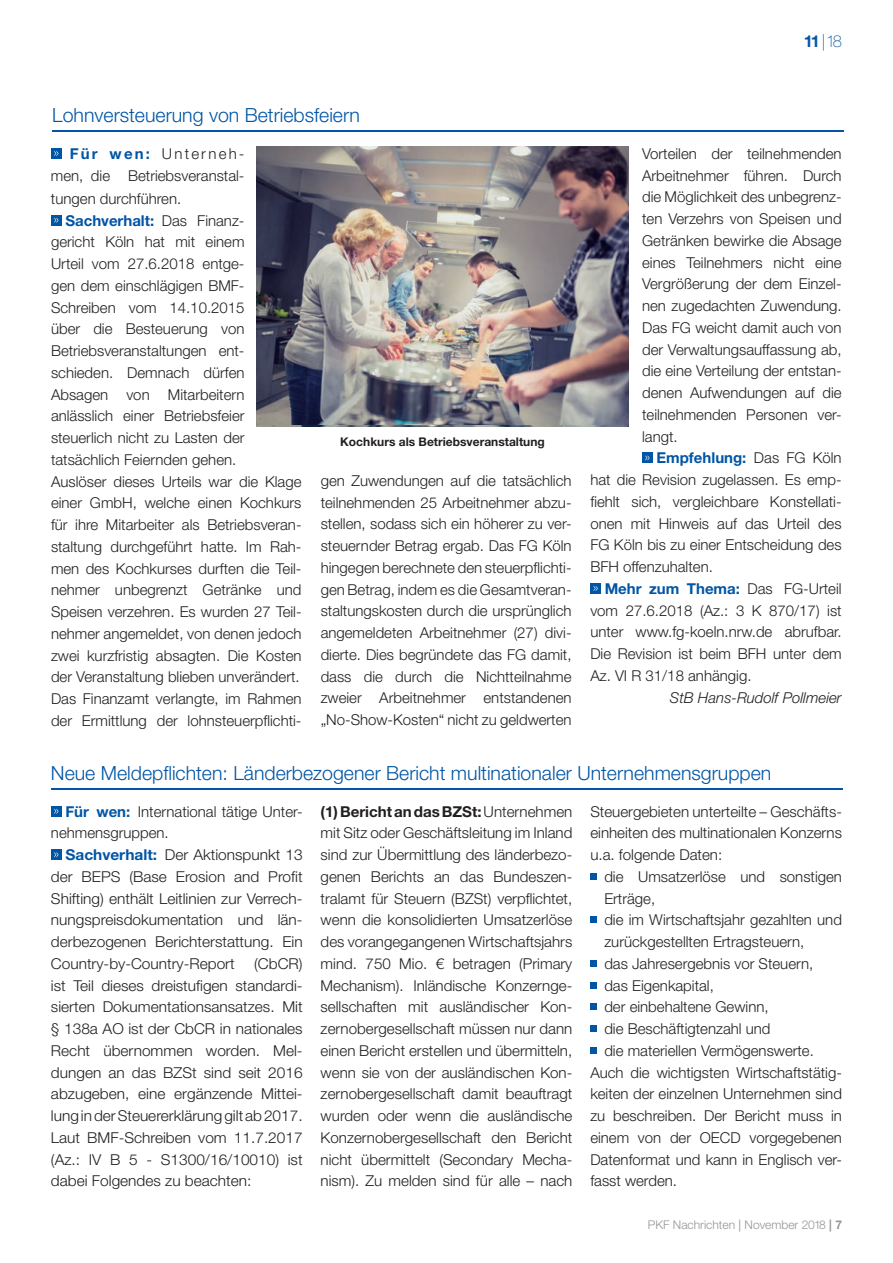
<style>
.page{position:relative;width:893px;height:1263px;background:#fff}
.page>*{position:absolute;margin:0;border:0;box-sizing:border-box;transform-origin:0 0}
.t1{font:300 19.5px "Helvetica Neue LT";color:#0155a5}
.t2{font:100 16.5px "Helvetica Neue LT";color:#0155a5}
.t3{font:300 15px/21.8px "Helvetica Neue LT";color:#231f20;text-align:justify}
.t4{font:italic 300 15px "Helvetica Neue LT";color:#231f20}
.t5{font:700 12px "Helvetica Neue LT";color:#231f20}
.t6{font:300 12px "Helvetica Neue LT";color:#939598}
.s1{font-weight:700}
.s2{font-weight:700;color:#0155a5}
.s3{font-weight:400}
</style>
<div class="page">
<div style="left:51px;top:148px;width:11px;height:11px;background:#0155a5"></div>
<svg style="left:54px;top:151px;width:4px;height:5px"></svg>
<div style="left:51px;top:215px;width:11px;height:11px;background:#0155a5"></div>
<svg style="left:54px;top:218px;width:4px;height:5px"></svg>
<div style="left:642px;top:453px;width:11px;height:10px;background:#0155a5"></div>
<svg style="left:645px;top:455px;width:4px;height:6px"></svg>
<div style="left:590px;top:583px;width:11px;height:11px;background:#0155a5"></div>
<svg style="left:593px;top:586px;width:5px;height:5px"></svg>
<hr style="left:52px;top:130px;width:791px;height:1px;background:#0155a5">
<hr style="left:51px;top:788px;width:791px;height:1px;background:#0155a5">
<div style="left:51px;top:806px;width:11px;height:11px;background:#0155a5"></div>
<svg style="left:54px;top:809px;width:4px;height:5px"></svg>
<div style="left:51px;top:849px;width:11px;height:11px;background:#0155a5"></div>
<svg style="left:54px;top:852px;width:4px;height:5px"></svg>
<div style="left:590px;top:873px;width:6px;height:7px;background:#0155a5"></div>
<svg style="left:590px;top:917px;width:6px;height:6px"></svg>
<div style="left:590px;top:960px;width:6px;height:7px;background:#0155a5"></div>
<svg style="left:590px;top:982px;width:6px;height:6px"></svg>
<svg style="left:590px;top:1004px;width:6px;height:6px"></svg>
<svg style="left:590px;top:1026px;width:6px;height:6px"></svg>
<div style="left:590px;top:1047px;width:6px;height:7px;background:#0155a5"></div>
<img style="left:257px;top:146px;width:371px;height:279px">
<p class="t2" style="left:804px;top:35px;width:40px"><span class="s1">11</span> | 18</p>
<h1 class="t1" style="left:52px;top:108px;width:309px">Lohnversteuerung von Betriebsfeiern</h1>
<p class="t3" style="left:51px;top:144px;width:195px;line-height:22.5px;text-indent:19px"><span class="s2">Für wen:</span> Unterneh&shy;men, die Betriebsveranstal&shy;tungen durchführen.</p>
<p class="t3" style="left:51px;top:211px;width:252px;text-align:left;text-indent:14px"><span class="s2">Sachverhalt:</span> Das Finanz-<br>gericht Köln hat mit einem<br>Urteil vom 27.6.2018 entge-<br>gen dem einschlägigen BMF-<br>Schreiben vom 14.10.2015<br>über die Besteuerung von<br>Betriebsveranstaltungen ent&shy;schieden. Demnach dürfen<br>Absagen von Mitarbeitern anlässlich einer Betriebsfeier steuerlich nicht zu Lasten der tatsächlich Feiernden gehen.<br>Auslöser dieses Urteils war die Klage einer GmbH, welche einen Kochkurs für ihre Mitarbeiter als Betriebsveran&shy;staltung durchgeführt hatte. Im Rah&shy;men des Kochkurses durften die Teil&shy;nehmer unbegrenzt Getränke und<br>Speisen verzehren. Es wurden 27 Teil&shy;nehmer angemeldet, von denen jedoch zwei kurzfristig absagten. Die Kosten der Veranstaltung blieben unverändert.<br>Das Finanzamt verlangte, im Rahmen der Ermittlung der lohnsteuerpflichti-</p>
<p class="t5" style="left:340px;top:438px;width:206px">Kochkurs als Betriebsveranstaltung</p>
<p class="t3" style="left:321px;top:471px;width:252px">gen Zuwendungen auf die tatsächlich teilnehmenden 25 Arbeitnehmer abzu&shy;stellen, sodass sich ein höherer zu ver&shy;steuernder Betrag ergab. Das FG Köln hingegen berechnete den steuerpflichti&shy;gen Betrag, indem es die Gesamtveran&shy;staltungskosten durch die ursprünglich angemeldeten Arbeitnehmer (27) divi&shy;dierte. Dies begründete das FG damit, dass die durch die Nichtteilnahme zweier Arbeitnehmer entstandenen „No-Show-Kosten“ nicht zu geldwerten</p>
<p class="t3" style="left:642px;top:144px;width:201px">Vorteilen der teilnehmenden Arbeitnehmer führen. Durch die Möglichkeit des unbegrenz&shy;ten Verzehrs von Speisen und Getränken bewirke die Absage eines Teilnehmers nicht eine Vergrößerung der dem Einzel&shy;nen zugedachten Zuwendung.<br>Das FG weicht damit auch von der Verwaltungsauffassung ab, die eine Verteilung der entstan&shy;denen Aufwendungen auf die teilnehmenden Personen ver&shy;langt.</p>
<p class="t3" style="left:590px;top:449px;width:253px;text-indent:66px"><span class="s2">Empfehlung:</span> Das FG Köln hat die Revision zugelassen. Es emp&shy;fiehlt sich, vergleichbare Konstellati&shy;onen mit Hinweis auf das Urteil des FG Köln bis zu einer Entscheidung des BFH offenzuhalten.</p>
<p class="t3" style="left:590px;top:579px;width:253px;text-indent:14px"><span class="s2">Mehr zum Thema:</span> Das FG-Urteil vom 27.6.2018 (Az.: 3 K 870/17) ist unter www.fg-koeln.nrw.de abrufbar.<br>Die Revision ist beim BFH unter dem Az. VI R 31/18 anhängig.</p>
<p class="t4" style="left:670px;top:692px;width:173px">StB Hans-Rudolf Pollmeier</p>
<h1 class="t1" style="left:51px;top:766px;width:722px">Neue Meldepflichten: Länderbezogener Bericht multinationaler Unternehmensgruppen</h1>
<p class="t3" style="left:51px;top:802px;width:253px;text-indent:14px"><span class="s2">Für wen:</span> International tätige Unter&shy;nehmensgruppen.</p>
<p class="t3" style="left:51px;top:846px;width:253px;text-indent:14px"><span class="s2">Sachverhalt:</span> Der Aktionspunkt 13 der BEPS (Base Erosion and Profit Shifting) enthält Leitlinien zur Verrech&shy;nungspreisdokumentation und län&shy;derbezogenen Berichterstattung. Ein Country-by-Country-Report</p>
<p class="t3" style="left:321px;top:802px;width:253px"><span class="s1">(1) Bericht an das BZSt:</span> Unternehmen mit Sitz oder Geschäftsleitung im Inland sind zur Übermittlung des länderbezo&shy;genen Berichts an das Bundeszen&shy;tralamt für Steuern (BZSt) verpflichtet, wenn die konsolidierten Umsatzerlöse des vorangegangenen Wirtschaftsjahrs mind. 750 Mio. € betragen (Primary Mechanism). Inländische Konzernge&shy;sellschaften mit ausländischer Kon&shy;zernobergesellschaft müssen nur dann einen Bericht erstellen und übermitteln, wenn sie von der ausländischen Kon&shy;zernobergesellschaft damit beauftragt wurden oder wenn die ausländische Konzernobergesellschaft den Bericht nicht übermittelt (Secondary Mecha&shy;nism). Zu melden sind für alle – nach</p>
<p class="t3" style="left:590px;top:802px;width:253px">Steuergebieten unterteilte – Geschäfts&shy;einheiten des multinationalen Konzerns u.a. folgende Daten:</p>
<p class="t3" style="left:604px;top:867px;width:239px">die Umsatzerlöse und sonstigen</p>
<p class="t3" style="left:604px;top:889px;width:52px">Erträge,</p>
<p class="t3" style="left:604px;top:911px;width:239px">die im Wirtschaftsjahr gezahlten und</p>
<p class="t3" style="left:604px;top:933px;width:202px">zurückgestellten Ertragsteuern,</p>
<p class="t3" style="left:604px;top:954px;width:210px">das Jahresergebnis vor Steuern,</p>
<p class="t3" style="left:604px;top:976px;width:111px">das Eigenkapital,</p>
<p class="t3" style="left:604px;top:998px;width:166px">der einbehaltene Gewinn,</p>
<p class="t3" style="left:604px;top:1020px;width:168px">die Beschäftigtenzahl und</p>
<p class="t3" style="left:604px;top:1041px;width:211px">die materiellen Vermögenswerte.</p>
<p class="t3" style="left:590px;top:1063px;width:253px">Auch die wichtigsten Wirtschaftstätig-</p>
<p class="t3" style="left:590px;top:1085px;width:253px">keiten der einzelnen Unternehmen sind</p>
<p class="t3" style="left:590px;top:1107px;width:253px">zu beschreiben. Der Bericht muss in</p>
<p class="t3" style="left:590px;top:1128px;width:253px">einem von der OECD vorgegebenen</p>
<p class="t3" style="left:590px;top:1150px;width:253px">Datenformat und kann in Englisch ver-</p>
<p class="t3" style="left:590px;top:1172px;width:88px">fasst werden.</p>
<p class="t3" style="left:51px;top:954px;width:253px;text-indent:203px">(CbCR) ist Teil dieses dreistufigen standardi&shy;sierten Dokumentationsansatzes. Mit § 138a AO ist der CbCR in nationales Recht übernommen worden. Mel&shy;dungen an das BZSt sind seit 2016 abzugeben, eine ergänzende Mittei&shy;lung in der Steuererklärung gilt ab 2017.<br>Laut BMF-Schreiben vom 11.7.2017 (Az.: IV B 5 - S1300/16/10010) ist dabei Folgendes zu beachten:</p>
<p class="t6" style="left:648px;top:1220px;width:196px">PKF Nachrichten <span class="s3">|</span> November 2018 <span class="s1">| 7</span></p>
</div>
